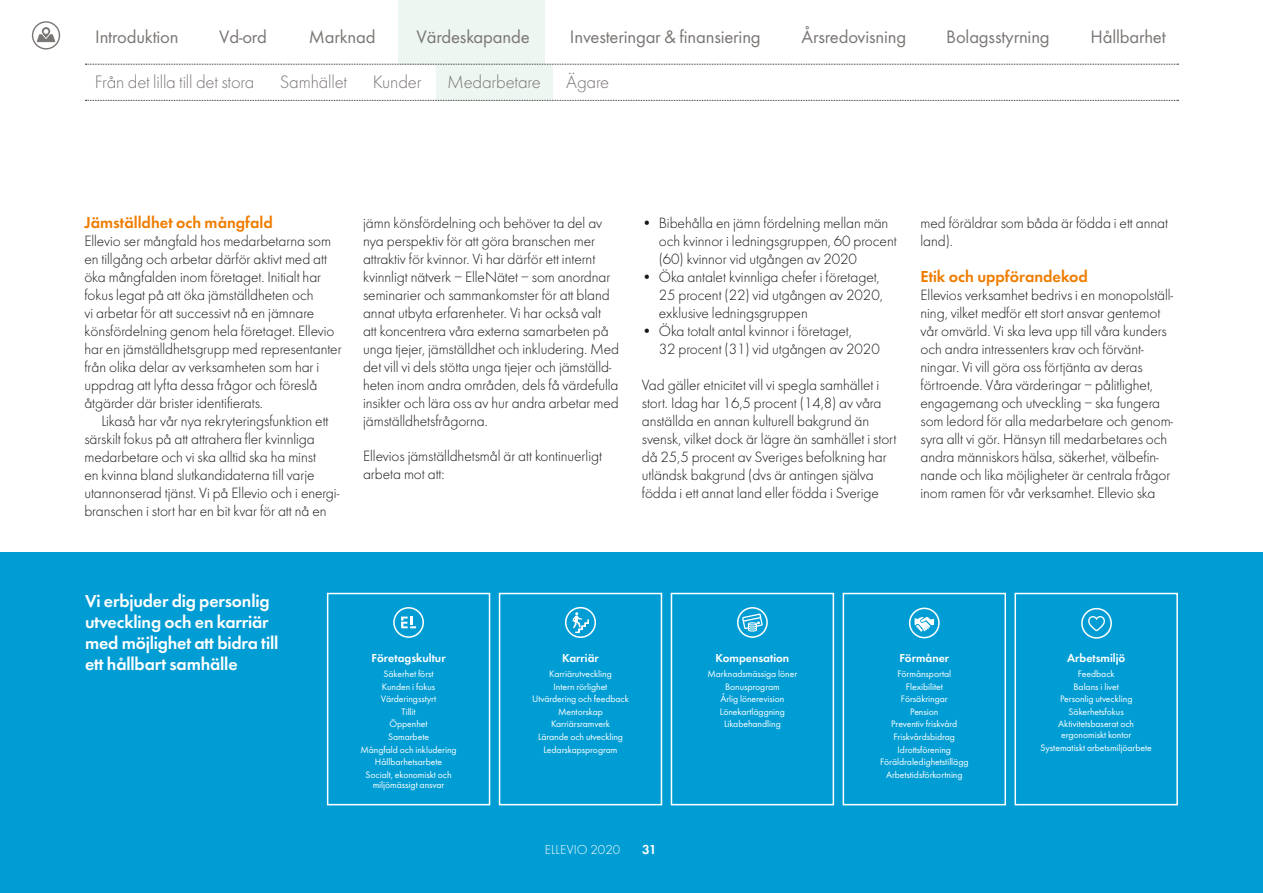
<style>
.page{position:relative;width:1263px;height:893px;background:#fff}
.page>*{position:absolute;margin:0;border:0;box-sizing:border-box;transform-origin:0 0}
.t1{font:18.75px "Futura EF";letter-spacing:-.01em;color:#7a7674}
.t2{font:300 18.75px "Futura EF";letter-spacing:-.01em;color:#7a7674}
.t3{font:600 18px/21px "Futura EF";letter-spacing:-.01em;color:#fff}
.t4{font:600 16.5px "Futura EF";color:#ef7c00}
.t5{font:300 15.45px/18px "Futura EF";letter-spacing:-.005em;color:#181716}
.t6{font:300 13.5px "Futura EF";letter-spacing:.015em;color:#fff}
.t7{font:600 13.5px "Futura EF";color:#fff}
.t8{font:600 12px "Futura EF";color:#fff}
.t9{font:9.75px/12.6px "Futura EF";letter-spacing:-.005em;color:#fff;text-align:center}
</style>
<div class="page">
<div style="left:0;top:552px;width:1263px;height:341px;background:#009dd4"></div>
<div style="left:327px;top:593px;width:163px;height:212px;border:2px solid #fff"></div>
<svg style="left:393px;top:607px;width:31px;height:31px"></svg>
<div style="left:671px;top:593px;width:163px;height:212px;border:2px solid #fff"></div>
<svg style="left:737px;top:607px;width:31px;height:31px"></svg>
<div style="left:843px;top:593px;width:163px;height:212px;border:2px solid #fff"></div>
<svg style="left:909px;top:608px;width:31px;height:30px"></svg>
<div style="left:1014px;top:593px;width:164px;height:212px;border:2px solid #fff"></div>
<svg style="left:1081px;top:608px;width:31px;height:31px"></svg>
<div style="left:499px;top:593px;width:163px;height:212px;border:2px solid #fff"></div>
<svg style="left:565px;top:607px;width:31px;height:31px"></svg>
<div style="left:398px;top:0;width:146px;height:65px;background:#edf6f1"></div>
<div style="left:437px;top:64px;width:116px;height:36px;background:#edf6f1"></div>
<svg style="left:85px;top:64px;width:1093px;height:1px"></svg>
<svg style="left:85px;top:100px;width:1093px;height:1px"></svg>
<svg style="left:32px;top:21px;width:28px;height:29px"></svg>
<p class="t1" style="left:95px;top:26px;width:85px">Introduktion</p>
<p class="t1" style="left:219px;top:26px;width:49px">Vd-ord</p>
<p class="t1" style="left:309px;top:26px;width:68px">Marknad</p>
<p class="t1" style="left:416px;top:26px;width:115px">Värdeskapande</p>
<p class="t1" style="left:570px;top:26px;width:192px">Investeringar &amp; finansiering</p>
<p class="t1" style="left:802px;top:26px;width:106px">Årsredovisning</p>
<p class="t1" style="left:946px;top:26px;width:105px">Bolagsstyrning</p>
<p class="t1" style="left:1090px;top:26px;width:77px">Hållbarhet</p>
<p class="t2" style="left:95px;top:72px;width:161px">Från det lilla till det stora</p>
<p class="t2" style="left:280px;top:72px;width:69px">Samhället</p>
<p class="t2" style="left:373px;top:72px;width:50px">Kunder</p>
<p class="t2" style="left:447px;top:72px;width:95px">Medarbetare</p>
<p class="t2" style="left:566px;top:72px;width:45px">Ägare</p>
<p class="t4" style="left:84px;top:213px;width:190px">Jämställdhet och mångfald</p>
<p class="t5" style="left:84px;top:233px;width:259px">Ellevio ser mångfald hos medarbetarna som en tillgång och arbetar därför aktivt med att öka mångfalden inom företaget. Initialt har fokus legat på att öka jämställdheten och<br>vi arbetar för att successivt nå en jämnare könsfördelning genom hela företaget. Ellevio har en jämställdhetsgrupp med representanter från olika delar av verksamheten som har i uppdrag att lyfta dessa frågor och föreslå åtgärder där brister identifierats.</p>
<p class="t5" style="left:84px;top:413px;width:256px;text-indent:17px">Likaså har vår nya rekryteringsfunktion ett särskilt fokus på att attrahera fler kvinnliga medarbetare och vi ska alltid ska ha minst<br>en kvinna bland slutkandidaterna till varje utannonserad tjänst. Vi på Ellevio och i energi&shy;branschen i stort har en bit kvar för att nå en</p>
<p class="t5" style="left:363px;top:214px;width:258px">jämn könsfördelning och behöver ta del av nya perspektiv för att göra branschen mer attraktiv för kvinnor. Vi har därför ett internt kvinnligt nätverk – ElleNätet – som anordnar seminarier och sammankomster för att bland annat utbyta erfarenheter. Vi har också valt<br>att koncentrera våra externa samarbeten på unga tjejer, jämställdhet och inkludering. Med det vill vi dels stötta unga tjejer och jämställd&shy;heten inom andra områden, dels få värdefulla insikter och lära oss av hur andra arbetar med jämställdhetsfrågorna.</p>
<p class="t5" style="left:363px;top:447px;width:240px">Ellevios jämställdhetsmål är att kontinuerligt arbeta mot att:</p>
<p class="t5" style="left:659px;top:214px;width:239px;text-indent:-17px">• Bibehålla en jämn fördelning mellan män och kvinnor i ledningsgruppen, 60 procent (60) kvinnor vid utgången av 2020</p>
<p class="t5" style="left:659px;top:268px;width:226px;text-indent:-17px">• Öka antalet kvinnliga chefer i företaget,<br>25 procent (22) vid utgången av 2020, exklusive ledningsgruppen</p>
<p class="t5" style="left:659px;top:322px;width:222px;text-indent:-17px">• Öka totalt antal kvinnor i företaget,<br>32 -procent (31) vid utgången av 2020</p>
<p class="t5" style="left:642px;top:376px;width:256px">Vad gäller etnicitet vill vi spegla samhället i stort. Idag har 16,5 procent (14,8) av våra anställda en annan kulturell bakgrund än svensk, vilket dock är lägre än samhället i stort då 25,5 procent av Sveriges befolkning har utländsk bakgrund (dvs är antingen själva födda i ett annat land eller födda i Sverige</p>
<p class="t5" style="left:920px;top:214px;width:249px">med föräldrar som båda är födda i ett annat land).</p>
<p class="t4" style="left:920px;top:266px;width:169px">Etik och uppförandekod</p>
<p class="t5" style="left:920px;top:286px;width:254px">Ellevios verksamhet bedrivs i en monopolställ&shy;ning, vilket medför ett stort ansvar gentemot vår omvärld. Vi ska leva upp till våra kunders och andra intressenters krav och förvänt&shy;ningar. Vi vill göra oss förtjänta av deras förtroende. Våra värderingar – pålitlighet, engagemang och utveckling – ska fungera som ledord för alla medarbetare och genom&shy;syra allt vi gör. Hänsyn till medarbetares och andra människors hälsa, säkerhet, välbefin&shy;nande och lika möjligheter är centrala frågor inom ramen för vår verksamhet. Ellevio ska</p>
<p class="t3" style="left:85px;top:590px;width:195px">Vi erbjuder dig personlig utveckling och en karriär med möjlighet att bidra till ett hållbart samhälle</p>
<p class="t8" style="left:371px;top:651px;width:76px">Företagskultur</p>
<p class="t9" style="left:360px;top:667px;width:98px">Säkerhet först<br>Kunden i fokus<br>Värderingsstyrt<br>Tillit<br>Öppenhet<br>Samarbete<br>Mångfald och inkludering<br>Hållbarhetsarbete<br>Socialt, ekonomiskt och</p>
<p class="t9" style="left:373px;top:779px;width:73px">miljömässigt ansvar</p>
<p class="t8" style="left:562px;top:651px;width:38px">Karriär</p>
<p class="t9" style="left:532px;top:667px;width:98px">Karriärutveckling<br>Intern rörlighet<br>Utvärdering och feedback<br>Mentorskap<br>Karriärsramverk<br>Lärande och utveckling<br>Ledarskapsprogram</p>
<p class="t6" style="left:545px;top:842px;width:77px">ELLEVIO 2020</p>
<p class="t7" style="left:642px;top:841px;width:16px">31</p>
<p class="t8" style="left:715px;top:651px;width:75px">Kompensation</p>
<p class="t9" style="left:707px;top:667px;width:91px">Marknadsmässiga löner<br>Bonusprogram<br>Årlig lönerevision<br>Lönekartläggning<br>Likabehandling</p>
<p class="t8" style="left:899px;top:651px;width:51px">Förmåner</p>
<p class="t9" style="left:880px;top:667px;width:90px">Förmånsportal<br>Flexibilitet<br>Försäkringar<br>Pension<br>Preventiv friskvård<br>Friskvårdsbidrag<br>Idrottsförening<br>Föräldraledighetstillägg<br>Arbetstidsförkortning</p>
<p class="t8" style="left:1067px;top:651px;width:60px">Arbetsmiljö</p>
<p class="t9" style="left:1058px;top:667px;width:77px">Feedback<br>Balans i livet<br>Personlig utveckling<br>Säkerhetsfokus<br>Aktivitetsbaserat och</p>
<p class="t9" style="left:1041px;top:728px;width:113px">ergonomiskt kontor<br>Systematiskt arbetsmiljöarbete</p>
</div>
